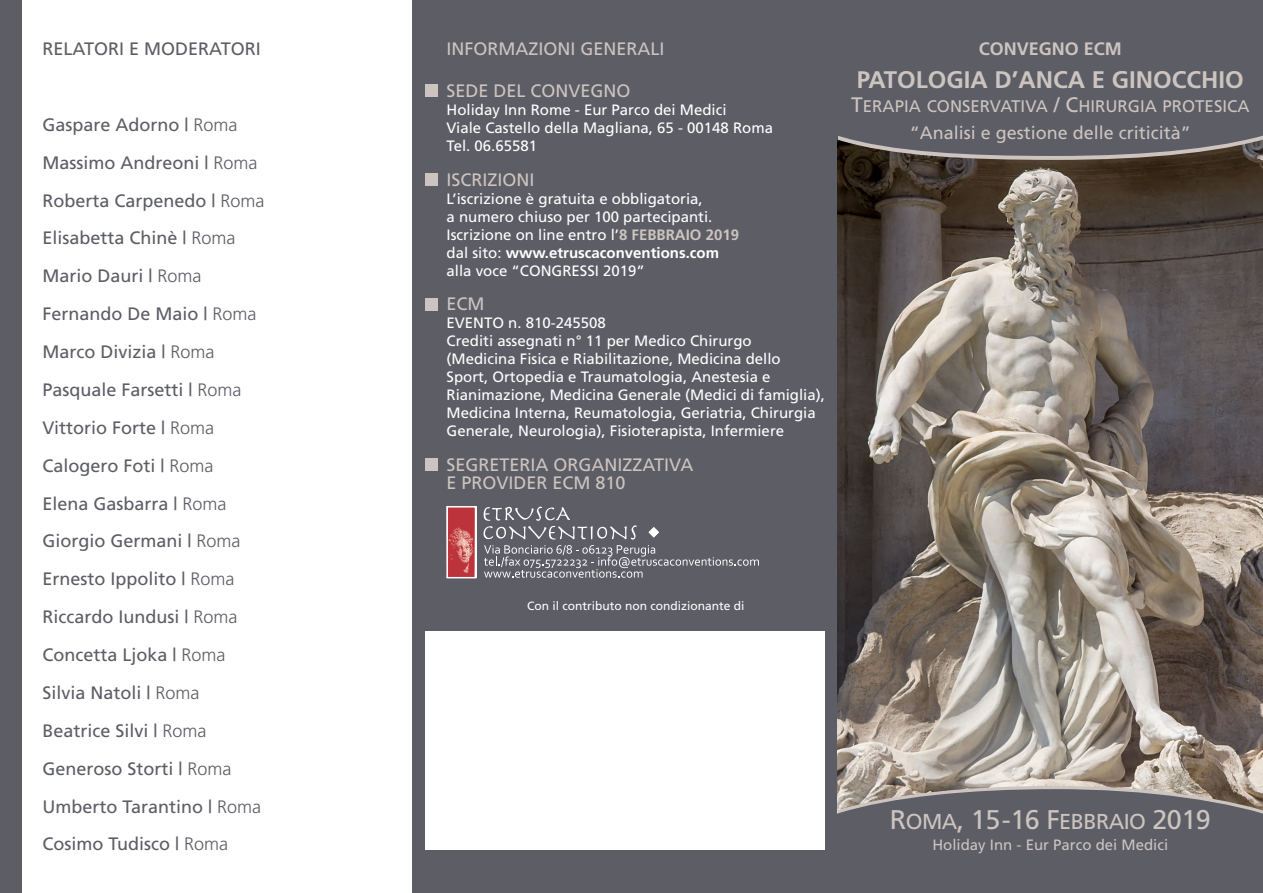
<style>
.page{position:relative;width:1263px;height:893px;background:#fff}
.page>*{position:absolute;margin:0;border:0;box-sizing:border-box;transform-origin:0 0}
.t1{font:27px "Frutiger Roman SC800";letter-spacing:-.02em;color:#cdc4c0}
.t2{font:700 24px "Frutiger";color:#cdc4c0}
.t3{font:18px/37.8px "Frutiger";color:#5c5d65}
.t4{font:18px/18px "Frutiger";color:#cdc4c0}
.t5{font:700 18px "Frutiger";color:#cdc4c0}
.t6{font:16.8px "Frutiger Roman SC800";color:#cdc4c0}
.t7{font:15px/18px "Frutiger";color:#fff}
.t8{font:15px "Frutiger";color:#cdc4c0}
.t9{font:12px "Frutiger";color:#fff}
.s1{font-weight:300}
.s2{font-weight:700;color:#cdc4c0}
.s3{font-weight:700}
.s4{font-size:21px}
.s5{font-size:21.6px}
</style>
<div class="page">
<div style="left:412px;top:0;width:470px;height:893px;background:#5c5d65"></div>
<img style="left:838px;top:160px;width:425px;height:626px">
<svg style="left:838px;top:786px;width:425px;height:3px"></svg>
<svg style="left:838px;top:156px;width:425px;height:4px;background:#6f655b"></svg>
<svg style="left:837px;top:789px;width:426px;height:104px;background:#616168"></svg>
<div style="left:837px;top:0;width:426px;height:156px;background:#5c5d65"></div>
<div style="left:0;top:0;width:21px;height:893px;background:#5c5d65"></div>
<img style="left:449px;top:509px;width:24px;height:66px">
<div style="left:446px;top:506px;width:30px;height:72px;border:2px solid #fff"></div>
<svg style="left:484px;top:507px;width:275px;height:71px"></svg>
<div style="left:425px;top:84px;width:13px;height:13px;background:#cdc4c0"></div>
<div style="left:425px;top:173px;width:13px;height:12px;background:#cdc4c0"></div>
<div style="left:425px;top:298px;width:13px;height:12px;background:#cdc4c0"></div>
<div style="left:425px;top:458px;width:13px;height:13px;background:#cdc4c0"></div>
<div style="left:425px;top:631px;width:400px;height:219px;background:#fff"></div>
<p class="t3" style="left:43px;top:30px;width:220px">RELATORI E MODERATORI</p>
<p class="t3" style="left:43px;top:106px;width:224px">Gaspare Adorno | <span class="s1">Roma<br></span>Massimo Andreoni | <span class="s1">Roma<br></span>Roberta Carpenedo | <span class="s1">Roma<br></span>Elisabetta Chinè | <span class="s1">Roma<br></span>Mario Dauri | <span class="s1">Roma<br></span>Fernando De Maio | <span class="s1">Roma<br></span>Marco Divizia | <span class="s1">Roma<br></span>Pasquale Farsetti | <span class="s1">Roma<br></span>Vittorio Forte | <span class="s1">Roma<br></span>Calogero Foti | <span class="s1">Roma<br></span>Elena Gasbarra | <span class="s1">Roma<br></span>Giorgio Germani | <span class="s1">Roma<br></span>Ernesto Ippolito | <span class="s1">Roma<br></span>Riccardo Iundusi | <span class="s1">Roma<br></span>Concetta Ljoka | <span class="s1">Roma<br></span>Silvia Natoli | <span class="s1">Roma<br></span>Beatrice Silvi | <span class="s1">Roma<br></span>Generoso Storti | <span class="s1">Roma<br></span>Umberto Tarantino | <span class="s1">Roma<br></span>Cosimo Tudisco | <span class="s1">Roma</span></p>
<p class="t4" style="left:446px;top:40px;width:220px">INFORMAZIONI GENERALI</p>
<p class="t4" style="left:446px;top:82px;width:186px">SEDE DEL CONVEGNO</p>
<p class="t7" style="left:446px;top:101px;width:328px">Holiday Inn Rome - Eur Parco dei Medici<br>Viale Castello della Magliana, 65 - 00148 Roma<br>Tel. 06.65581</p>
<p class="t4" style="left:446px;top:170px;width:90px">ISCRIZIONI</p>
<p class="t7" style="left:446px;top:189px;width:294px">L’iscrizione è gratuita e obbligatoria,<br>a numero chiuso per 100 partecipanti.<br>Iscrizione on line entro l’<span class="s2">8 FEBBRAIO 2019 </span>dal sito: <span class="s3">www.etruscaconventions.com </span>alla voce “CONGRESSI 2019”</p>
<p class="t4" style="left:446px;top:295px;width:39px">ECM</p>
<p class="t7" style="left:446px;top:314px;width:380px">EVENTO n. 810-245508<br>Crediti assegnati n° 11 per Medico Chirurgo<br>(Medicina Fisica e Riabilitazione, Medicina dello Sport, Ortopedia e Traumatologia, Anestesia e Rianimazione, Medicina Generale (Medici di famiglia), Medicina Interna, Reumatologia, Geriatria, Chirurgia Generale, Neurologia), Fisioterapista, Infermiere</p>
<p class="t4" style="left:446px;top:455px;width:249px">SEGRETERIA ORGANIZZATIVA<br>E PROVIDER ECM 810</p>
<p class="t5" style="left:979px;top:38px;width:145px">CONVEGNO ECM</p>
<h2 class="t2" style="left:857px;top:66px;width:389px">PATOLOGIA D’ANCA E GINOCCHIO</h2>
<p class="t6" style="left:851px;top:96px;width:400px"><span class="s4">T</span>ERAPIA CONSERVATIVA <span class="s4">/ C</span>HIRURGIA PROTESICA</p>
<p class="t4" style="left:910px;top:124px;width:283px">“Analisi e gestione delle criticità”</p>
<p class="t9" style="left:527px;top:599px;width:219px">Con il contributo non condizionante di</p>
<h1 class="t1" style="left:890px;top:804px;width:323px">R<span class="s5">OMA</span>, 15-16 F<span class="s5">EBBRAIO</span> 2019</h1>
<p class="t8" style="left:932px;top:836px;width:237px">Holiday Inn - Eur Parco dei Medici</p>
</div>
